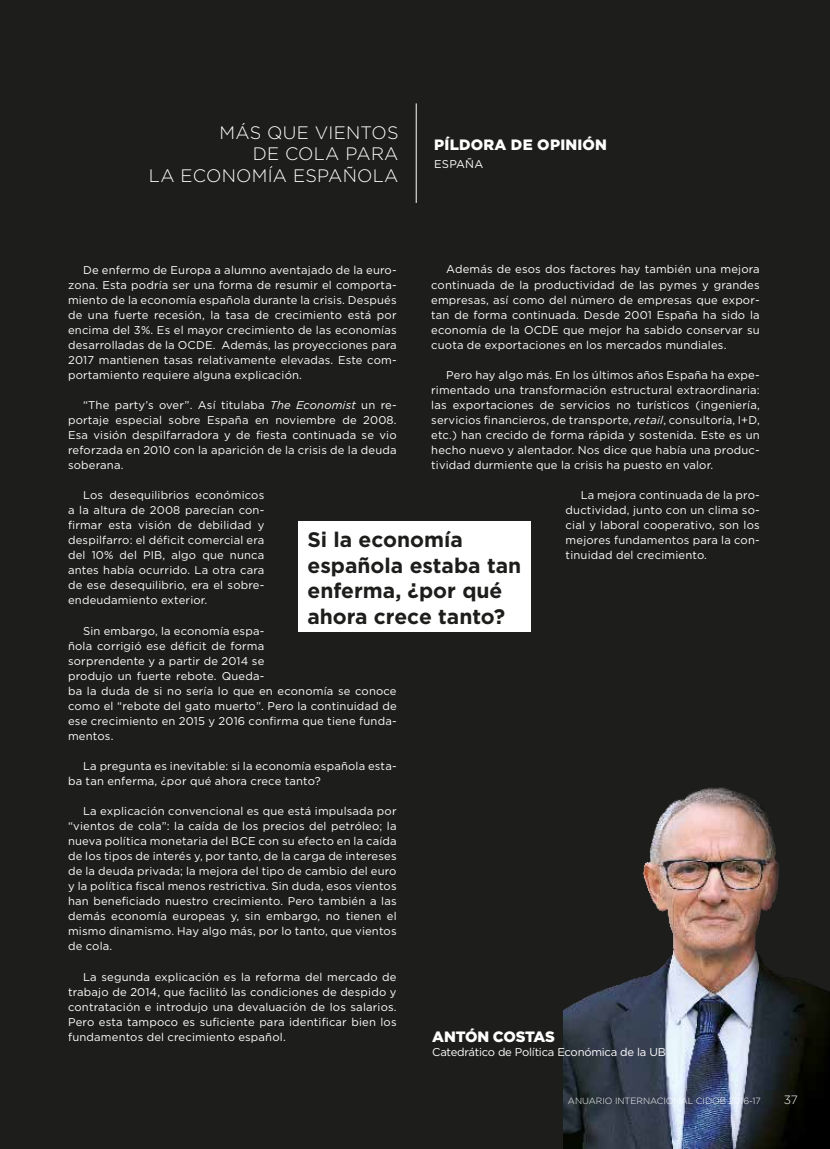
<style>
.page{position:relative;width:830px;height:1149px;background:#fff}
.page>*{position:absolute;margin:0;border:0;box-sizing:border-box;transform-origin:0 0}
.t1{font:700 21px/25.5px "Gotham";color:#1d1d1b}
.t2{font:300 18px/21.6px "Gotham";letter-spacing:.015em;color:#fff;text-align:right}
.t3{font:900 15px "Gotham";letter-spacing:.015em;color:#fff}
.t4{font:900 15px "Gotham";letter-spacing:-.02em;color:#fff}
.t5{font:300 12px "Gotham";color:#fff}
.t6{font:11.25px/15px "Gotham";letter-spacing:.015em;color:#fff;text-align:justify}
.t7{font:11.25px "Gotham";letter-spacing:-.02em;color:#fff}
.t8{font:300 9px "Gotham";color:#fff}
.s1{font-style:italic}
</style>
<div class="page">
<div style="left:0;top:0;width:829px;height:1148px;background:#1d1d1b"></div>
<img style="left:563px;top:787px;width:266px;height:361px">
<hr style="left:415px;top:103px;width:1px;height:100px;background:#fff">
<div style="left:299px;top:521px;width:232px;height:111px;background:#fff"></div>
<h2 class="t2" style="left:149px;top:121px;width:251px">MÁS QUE VIENTOS<br>DE COLA PARA<br>LA ECONOMÍA ESPAÑOLA</h2>
<h3 class="t3" style="left:434px;top:134px;width:174px">PÍLDORA DE OPINIÓN</h3>
<p class="t6" style="left:434px;top:156px;width:50px">ESPAÑA</p>
<p class="t6" style="left:431px;top:262px;width:330px;text-indent:15px">Además de esos dos factores hay también una mejora continuada de la productividad de las pymes y grandes empresas, así como del número de empresas que expor&shy;tan de forma continuada. Desde 2001 España ha sido la economía de la OCDE que mejor ha sabido conservar su cuota de exportaciones en los mercados mundiales.</p>
<p class="t6" style="left:431px;top:367px;width:330px;text-indent:15px">Pero hay algo más. En los últimos años España ha expe&shy;rimentado una transformación estructural extraordinaria: las exportaciones de servicios no turísticos (ingeniería, servicios financieros, de transporte, <span class="s1">retail</span>, consultoría, I+D, etc.) han crecido de forma rápida y sostenida. Este es un hecho nuevo y alentador. Nos dice que había una produc&shy;tividad durmiente que la crisis ha puesto en valor.</p>
<p class="t6" style="left:565px;top:487px;width:195px;text-indent:15px">La mejora continuada de la pro&shy;ductividad, junto con un clima so&shy;cial y laboral cooperativo, son los mejores fundamentos para la con&shy;tinuidad del crecimiento.</p>
<p class="t6" style="left:68px;top:262px;width:330px;text-indent:15px">De enfermo de Europa a alumno aventajado de la euro&shy;zona. Esta podría ser una forma de resumir el comporta&shy;miento de la economía española durante la crisis. Después de una fuerte recesión, la tasa de crecimiento está por encima del 3%. Es el mayor crecimiento de las economías desarrolladas de la OCDE. Además, las proyecciones para 2017 mantienen tasas relativamente elevadas. Este com&shy;portamiento requiere alguna explicación.</p>
<p class="t6" style="left:68px;top:397px;width:330px;text-indent:15px">“The party’s over”. Así titulaba <span class="s1">The Economist</span> un re&shy;portaje especial sobre España en noviembre de 2008.<br>Esa visión despilfarradora y de fiesta continuada se vio reforzada en 2010 con la aparición de la crisis de la deuda soberana.</p>
<p class="t6" style="left:68px;top:487px;width:198px;text-indent:15px">Los desequilibrios económicos a la altura de 2008 parecían con&shy;firmar esta visión de debilidad y despilfarro: el déficit comercial era del 10% del PIB, algo que nunca antes había ocurrido. La otra cara de ese desequilibrio, era el sobre&shy;endeudamiento exterior.</p>
<p class="t6" style="left:68px;top:622px;width:330px;text-align:left;text-indent:15px">Sin embargo, la economía espa-<br>ñola corrigió ese déficit de forma<br>sorprendente y a partir de 2014 se<br>produjo un fuerte rebote. Queda-<br>ba la duda de si no sería lo que en economía se conoce como el “rebote del gato muerto”. Pero la continuidad de ese crecimiento en 2015 y 2016 confirma que tiene funda&shy;mentos.</p>
<p class="t6" style="left:68px;top:758px;width:330px;text-indent:15px">La pregunta es inevitable: si la economía española esta&shy;ba tan enferma, ¿por qué ahora crece tanto?</p>
<p class="t6" style="left:68px;top:803px;width:330px;text-indent:15px">La explicación convencional es que está impulsada por “vientos de cola”: la caída de los precios del petróleo; la nueva política monetaria del BCE con su efecto en la caída de los tipos de interés y, por tanto, de la carga de intereses de la deuda privada; la mejora del tipo de cambio del euro y la política fiscal menos restrictiva. Sin duda, esos vientos han beneficiado nuestro crecimiento. Pero también a las demás economía europeas y, sin embargo, no tienen el mismo dinamismo. Hay algo más, por lo tanto, que vientos de cola.</p>
<p class="t6" style="left:68px;top:968px;width:330px;text-indent:15px">La segunda explicación es la reforma del mercado de trabajo de 2014, que facilitó las condiciones de despido y contratación e introdujo una devaluación de los salarios.<br>Pero esta tampoco es suficiente para identificar bien los fundamentos del crecimiento español.</p>
<h1 class="t1" style="left:307px;top:526px;width:215px">Si la economía española estaba tan enferma, ¿por qué ahora crece tanto?</h1>
<h3 class="t4" style="left:432px;top:1026px;width:124px">ANTÓN COSTAS</h3>
<p class="t7" style="left:432px;top:1044px;width:235px">Catedrático de Política Económica de la UB</p>
<p class="t8" style="left:567px;top:1094px;width:194px">ANUARIO INTERNACIONAL CIDOB 2016-17</p>
<p class="t5" style="left:783px;top:1091px;width:16px">37</p>
</div>
